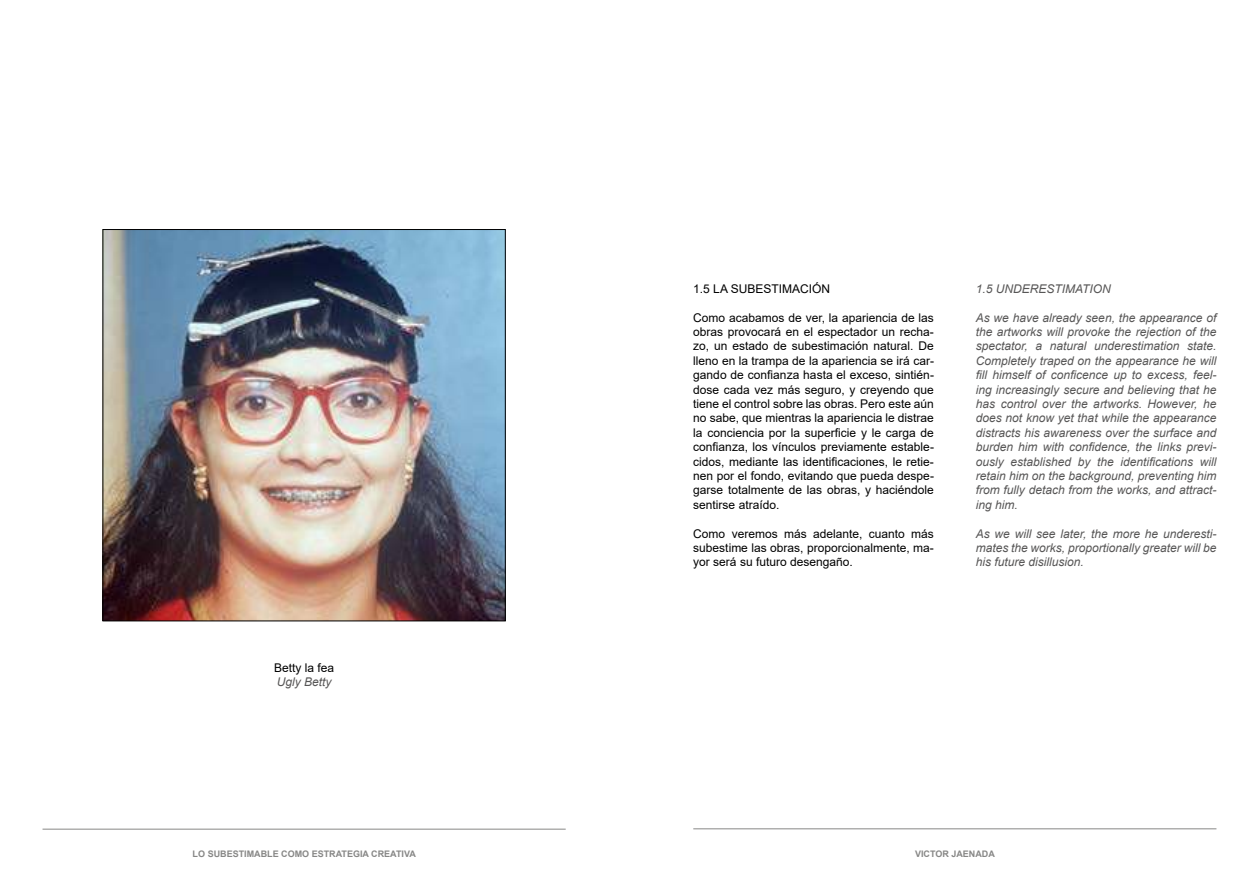
<style>
.page{position:relative;width:1259px;height:893px;background:#fff}
.page>*{position:absolute;margin:0;border:0;box-sizing:border-box;transform-origin:0 0}
.t1{font:12px/14.4px "Arial";color:#000;text-align:justify}
.t2{font:italic 12px/14.4px "Arial";color:#575656;text-align:justify}
.t3{font:700 9px "Arial";color:#878786}
</style>
<div class="page">
<hr style="left:693px;top:828px;width:523px;height:1px;background:#878786">
<hr style="left:43px;top:829px;width:523px;height:1px;background:#878786">
<img style="left:104px;top:231px;width:400px;height:388px">
<div style="left:102px;top:229px;width:404px;height:392px;border:1px solid #000"></div>
<p class="t1" style="left:274px;top:660px;width:62px">Betty la fea</p>
<p class="t2" style="left:277px;top:676px;width:56px">Ugly Betty</p>
<p class="t1" style="left:693px;top:281px;width:138px">1.5 LA SUBESTIMACIÓN</p>
<p class="t1" style="left:693px;top:311px;width:242px">Como acabamos de ver, la apariencia de las obras provocará en el espectador un recha&shy;zo, un estado de subestimación natural. De lleno en la trampa de la apariencia se irá car&shy;gando de confianza hasta el exceso, sintién&shy;dose cada vez más seguro, y creyendo que tiene el control sobre las obras. Pero este aún no sabe, que mientras la apariencia le distrae la conciencia por la superficie y le carga de confianza, los vínculos previamente estable&shy;cidos, mediante las identificaciones, le retie&shy;nen por el fondo, evitando que pueda despe&shy;garse totalmente de las obras, y haciéndole sentirse atraído.</p>
<p class="t1" style="left:693px;top:527px;width:242px">Como veremos más adelante, cuanto más subestime las obras, proporcionalmente, ma&shy;yor será su futuro desengaño.</p>
<p class="t2" style="left:975px;top:282px;width:137px">1.5 UNDERESTIMATION</p>
<p class="t2" style="left:975px;top:311px;width:242px">As we have already seen, the appearance of the artworks will provoke the rejection of the spectator, a natural underestimation state.<br>Completely traped on the appearance he will fill himself of conficence up to excess, feel&shy;ing increasingly secure and believing that he has control over the artworks. However, he does not know yet that while the appearance distracts his awareness over the surface and burden him with confidence, the links previ&shy;ously established by the identifications will retain him on the background, preventing him from fully detach from the works, and attract&shy;ing him.</p>
<p class="t2" style="left:975px;top:527px;width:242px">As we will see later, the more he underesti&shy;mates the works, proportionally greater will be his future disillusion.</p>
<p class="t3" style="left:193px;top:849px;width:225px">LO SUBESTIMABLE COMO ESTRATEGIA CREATIVA</p>
<p class="t3" style="left:915px;top:849px;width:81px">VICTOR JAENADA</p>
</div>
